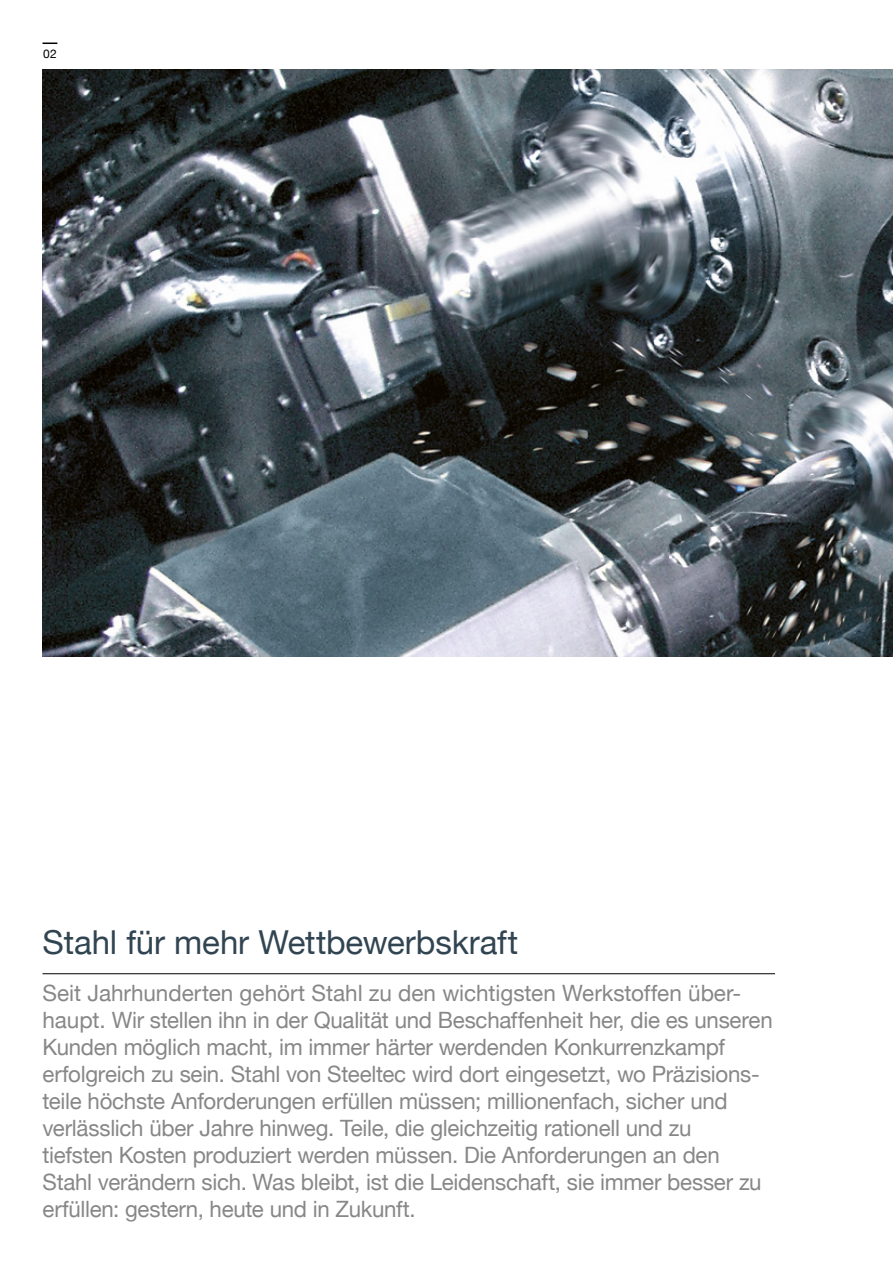
<style>
.page{position:relative;width:893px;height:1263px;background:#fff}
.page>*{position:absolute;margin:0;border:0;box-sizing:border-box;transform-origin:0 0}
.t1{font:33px "Helvetica Neue";letter-spacing:-.005em;color:#314451}
.t2{font:22.5px/27px "Helvetica Neue";letter-spacing:-.01em;color:#878787}
.t3{font:12px "Helvetica Neue";color:#000}
</style>
<div class="page">
<svg style="left:43px;top:43px;width:14px;height:1px"></svg>
<img style="left:43px;top:70px;width:850px;height:587px">
<hr style="left:43px;top:973px;width:732px;height:1px;background:#000">
<p class="t3" style="left:43px;top:46px;width:15px">02</p>
<h1 class="t1" style="left:43px;top:922px;width:477px">Stahl für mehr Wettbewerbskraft</h1>
<p class="t2" style="left:43px;top:979px;width:732px">Seit Jahrhunderten gehört Stahl zu den wichtigsten Werkstoffen über&shy;haupt. Wir stellen ihn in der Qualität und Beschaffenheit her, die es unseren Kunden möglich macht, im immer härter werdenden Konkurrenzkampf erfolgreich zu sein. Stahl von Steeltec wird dort eingesetzt, wo Präzisions&shy;teile höchste Anforderungen erfüllen müssen; millionenfach, sicher und verlässlich über Jahre hinweg. Teile, die gleichzeitig rationell und zu<br>tiefsten Kosten produziert werden müssen. Die Anforderungen an den Stahl verändern sich. Was bleibt, ist die Leidenschaft, sie immer besser zu erfüllen: gestern, heute und in Zukunft.</p>
</div>
